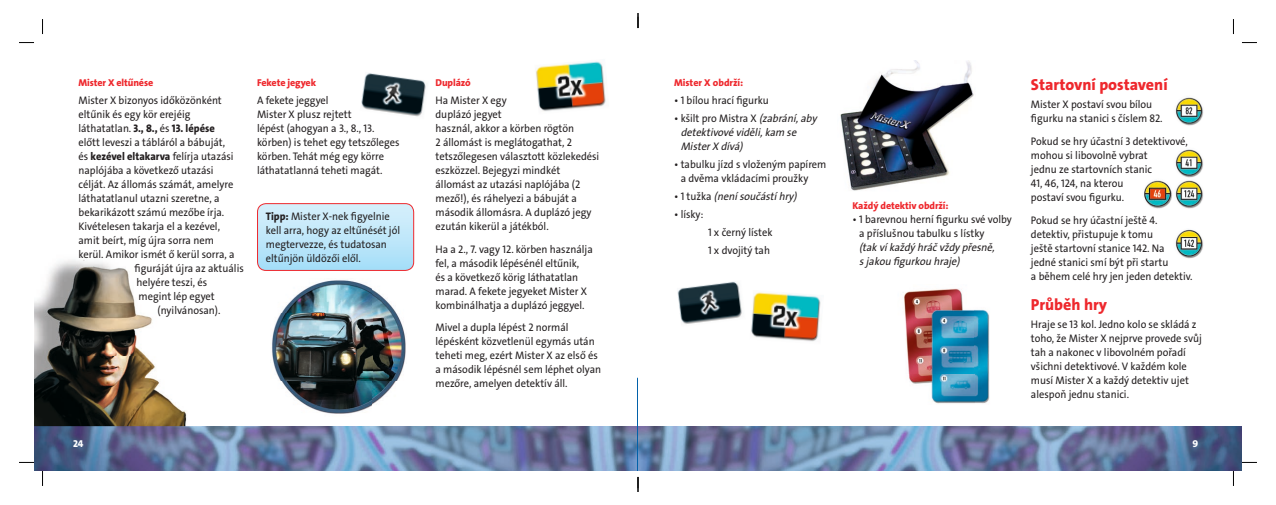
<style>
.page{position:relative;width:1276px;height:505px;background:#fff}
.page>*{position:absolute;margin:0;border:0;box-sizing:border-box;transform-origin:0 0}
.t1{font:16px "The Sans LP8 Ex Bld";color:#ee282d}
.t2{font:11px/14px "The Sans LP5 Plain";color:#231f20;scale:.95 1}
.t3{font:italic 11px/14px "The Sans LP5 Plain";color:#231f20;scale:.95 1}
.t4{font:11px "The Sans LP8 Ex Bld";color:#231f20;scale:.95 1}
.t5{font:10px "The Sans LP8 Ex Bld";letter-spacing:-.01em;color:#ee282d}
.t6{font:10px "The Sans LP8 Ex Bld";color:#fff}
.s1{font-family:"The Sans LP5 Plain"}
.s2{font-family:"The Sans LP8 Ex Bld"}
.s3{font-style:normal}
</style>
<div class="page">
<img style="left:34px;top:426px;width:1208px;height:45px">
<img style="left:34px;top:259px;width:118px;height:97px">
<img style="left:34px;top:356px;width:153px;height:70px">
<img style="left:271px;top:280px;width:135px;height:134px">
<img style="left:536px;top:61px;width:70px;height:51px">
<img style="left:361px;top:73px;width:65px;height:44px">
<div style="left:257px;top:203px;width:157px;height:67px;background:linear-gradient(to bottom,#d8f0fb,#a6def8);border-radius:9px"></div>
<div style="left:257px;top:203px;width:157px;height:68px;border:1px solid #ee282d;border-radius:9px"></div>
<img style="left:840px;top:60px;width:134px;height:131px">
<img style="left:677px;top:281px;width:65px;height:43px">
<img style="left:751px;top:292px;width:70px;height:50px">
<img style="left:904px;top:288px;width:86px;height:116px">
<img style="left:1173px;top:95px;width:31px;height:31px;border-radius:50%">
<img style="left:1173px;top:147px;width:31px;height:31px;border-radius:50%">
<img style="left:1142px;top:178px;width:31px;height:31px;border-radius:50%">
<img style="left:1173px;top:178px;width:31px;height:31px;border-radius:50%">
<img style="left:1173px;top:228px;width:31px;height:31px;border-radius:50%">
<svg style="left:638px;top:426px;width:1px;height:45px"></svg>
<svg style="left:19px;top:42px;width:15px;height:1px"></svg>
<svg style="left:1242px;top:42px;width:15px;height:1px"></svg>
<svg style="left:19px;top:461px;width:15px;height:2px"></svg>
<svg style="left:1242px;top:461px;width:15px;height:2px"></svg>
<svg style="left:42px;top:19px;width:1px;height:15px"></svg>
<svg style="left:42px;top:471px;width:1px;height:15px"></svg>
<svg style="left:1233px;top:19px;width:1px;height:15px"></svg>
<svg style="left:1233px;top:471px;width:1px;height:15px"></svg>
<svg style="left:637px;top:13px;width:2px;height:15px"></svg>
<svg style="left:637px;top:477px;width:2px;height:15px"></svg>
<p class="t5" style="left:79px;top:76px;width:76px">Mister X eltűnése</p>
<p class="t2" style="left:79px;top:94px;width:152px">Mister X bizonyos időközönként eltűnik és egy kör erejéig</p>
<p class="t4" style="left:79px;top:121px;width:145px"><span class="s1">láthatatlan.</span> 3., 8., <span class="s1">és</span> 13. lépése</p>
<p class="t2" style="left:79px;top:136px;width:156px">előtt leveszi a tábláról a bábuját,</p>
<p class="t2" style="left:79px;top:150px;width:165px">és <span class="s2">kezével eltakarva</span> felírja utazási</p>
<p class="t2" style="left:79px;top:164px;width:144px">naplójába a következő utazási</p>
<p class="t2" style="left:79px;top:178px;width:164px">célját. Az állomás számát, amelyre</p>
<p class="t2" style="left:79px;top:192px;width:150px">láthatatlanul utazni szeretne, a</p>
<p class="t2" style="left:79px;top:206px;width:155px">bekarikázott számú mezőbe írja.</p>
<p class="t2" style="left:79px;top:220px;width:150px">Kivételesen takarja el a kezével,</p>
<p class="t2" style="left:79px;top:234px;width:144px">amit beírt, míg újra sorra nem</p>
<p class="t2" style="left:79px;top:248px;width:166px">kerül. Amikor ismét ő kerül sorra, a</p>
<p class="t2" style="left:135px;top:262px;width:116px">figuráját újra az aktuális</p>
<p class="t2" style="left:137px;top:276px;width:76px">helyére teszi, és</p>
<p class="t2" style="left:139px;top:290px;width:82px">megint lép egyet</p>
<p class="t2" style="left:158px;top:304px;width:68px">(nyilvánosan).</p>
<p class="t5" style="left:257px;top:76px;width:61px">Fekete jegyek</p>
<p class="t2" style="left:257px;top:94px;width:152px">A fekete jeggyel<br>Mister X plusz rejtett<br>lépést (ahogyan a 3., 8., 13. körben) is tehet egy tetszőleges körben. Tehát még egy körre láthatatlanná teheti magát.</p>
<p class="t2" style="left:266px;top:210px;width:143px"><span class="s2">Tipp:</span> Mister X-nek figyelnie kell arra, hogy az eltűnését jól megtervezze, és tudatosan eltűnjön üldözői elől.</p>
<p class="t6" style="left:73px;top:437px;width:12px">24</p>
<p class="t5" style="left:435px;top:76px;width:37px">Duplázó</p>
<p class="t2" style="left:435px;top:94px;width:174px">Ha Mister X egy<br>duplázó jegyet<br>használ, akkor a körben rögtön<br>2 állomást is meglátogathat, 2 tetszőlegesen választott közlekedési eszközzel. Bejegyzi mindkét állomást az utazási naplójába (2 mező!), és ráhelyezi a bábuját a második állomásra. A duplázó jegy ezután kikerül a játékból.</p>
<p class="t2" style="left:435px;top:243px;width:167px">Ha a 2., 7. vagy 12. körben használja fel, a második lépésénél eltűnik,<br>és a következő körig láthatatlan marad. A fekete jegyeket Mister X kombinálhatja a duplázó jeggyel.</p>
<p class="t2" style="left:435px;top:321px;width:176px">Mivel a dupla lépést 2 normál lépésként közvetlenül egymás után teheti meg, ezért Mister X az első és a második lépésnél sem léphet olyan mezőre, amelyen detektív áll.</p>
<p class="t5" style="left:674px;top:76px;width:71px">Mister X obdrží:</p>
<p class="t2" style="left:674px;top:94px;width:101px">• 1 bílou hrací figurku</p>
<p class="t3" style="left:680px;top:112px;width:145px;text-indent:-7px"><span class="s3">• kšilt pro Mistra X</span> (zabrání, aby detektivové viděli, kam se<br>Mister X dívá)</p>
<p class="t2" style="left:680px;top:158px;width:155px;text-indent:-7px">• tabulku jízd s vloženým papírem a dvěma vkládacími proužky</p>
<p class="t3" style="left:674px;top:190px;width:131px"><span class="s3">• 1 tužka</span> (není součástí hry)</p>
<p class="t2" style="left:674px;top:208px;width:32px">• lísky:</p>
<p class="t2" style="left:708px;top:224px;width:70px;line-height:18px">1 x černý lístek<br>1 x dvojitý tah</p>
<p class="t5" style="left:852px;top:199px;width:98px">Každý detektiv obdrží:</p>
<p class="t2" style="left:859px;top:213px;width:162px;text-indent:-7px">• 1 barevnou herní figurku své volby a příslušnou tabulku s lístky</p>
<p class="t3" style="left:859px;top:241px;width:144px">(tak ví každý hráč vždy přesně, s jakou figurkou hraje)</p>
<h1 class="t1" style="left:1031px;top:75px;width:138px">Startovní postavení</h1>
<p class="t2" style="left:1031px;top:99px;width:140px">Mister X postaví svou bílou figurku na stanici s číslem 82.</p>
<p class="t2" style="left:1031px;top:135px;width:167px">Pokud se hry účastní 3 detektivové, mohou si libovolně vybrat<br>jednu ze startovních stanic<br>41, 46, 124, na kterou<br>postaví svou figurku.</p>
<p class="t2" style="left:1031px;top:214px;width:172px">Pokud se hry účastní ještě 4. detektiv, přistupuje k tomu<br>ještě startovní stanice 142. Na jedné stanici smí být při startu<br>a během celé hry jen jeden detektiv.</p>
<h1 class="t1" style="left:1031px;top:294px;width:78px">Průběh hry</h1>
<p class="t2" style="left:1031px;top:318px;width:181px">Hraje se 13 kol. Jedno kolo se skládá z toho, že Mister X nejprve provede svůj tah a nakonec v libovolném pořadí všichni detektivové. V každém kole musí Mister X a každý detektiv ujet alespoň jednu stanici.</p>
<p class="t6" style="left:1192px;top:437px;width:7px">9</p>
</div>
